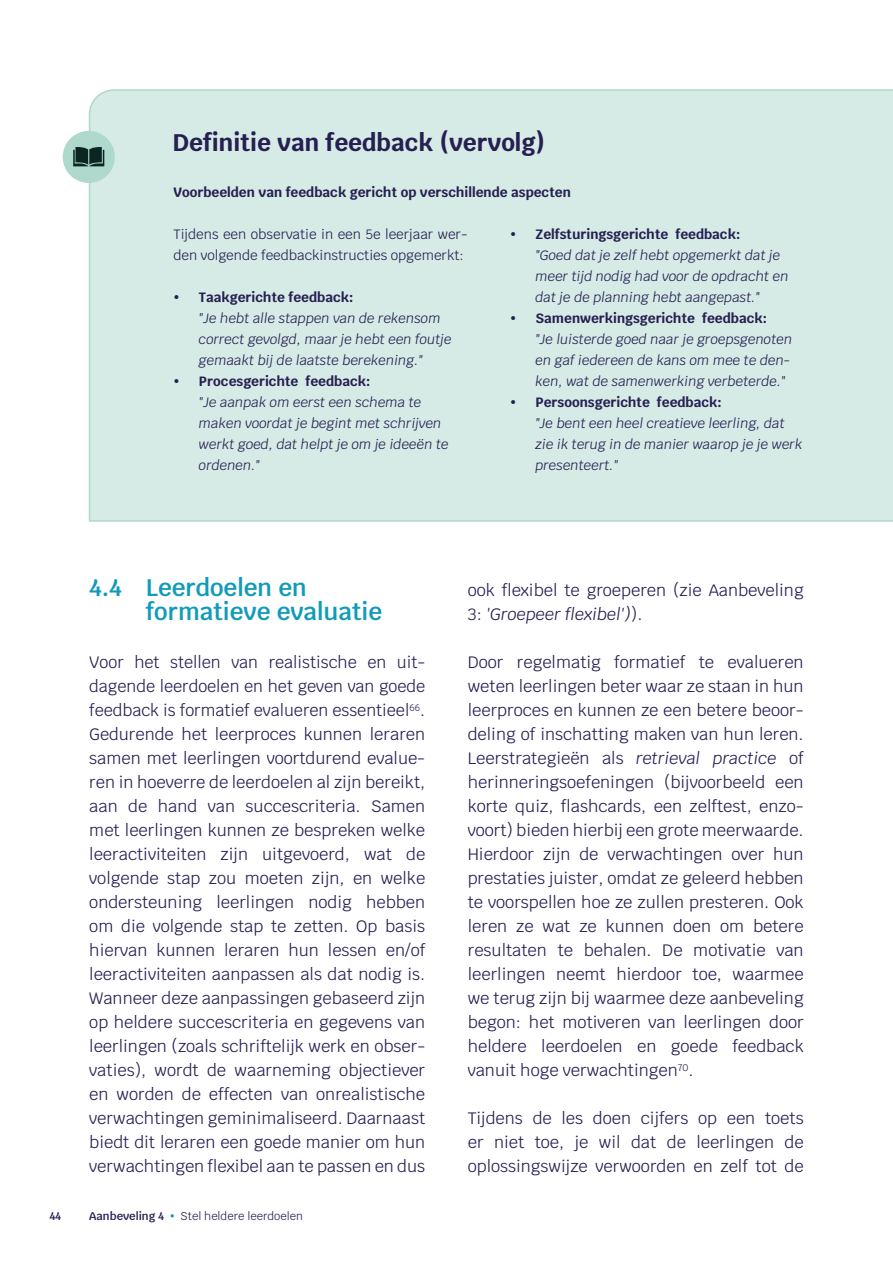
<style>
.page{position:relative;width:893px;height:1263px;background:#fff}
.page>*{position:absolute;margin:0;border:0;box-sizing:border-box;transform-origin:0 0}
.t1{font:600 24px/24px "Krub";color:#119bba}
.t2{font:700 24px "Krub";color:#262052}
.t3{font:16.5px/24px "Krub";color:#262052;text-align:justify}
.t4{font:italic 13.5px/21px "Krub";color:#262052}
.t5{font:700 13.5px "Krub";color:#262052}
.t6{font:13.5px/21px "Krub";color:#262052}
.t7{font:11.25px "Krub";color:#262052}
.t8{font:600 11.25px "Krub";color:#262052}
.s1{font-weight:600}
.s2{color:#119bba}
.s3{font-style:italic}
</style>
<div class="page">
<div style="left:88px;top:89px;width:805px;height:433px;background:#d6ebe6"></div>
<div style="left:63px;top:131px;width:52px;height:52px;background:#aed9cc;border-radius:50%"></div>
<svg style="left:73px;top:147px;width:31px;height:19px"></svg>
<svg style="left:175px;top:295px;width:4px;height:4px"></svg>
<svg style="left:175px;top:379px;width:4px;height:4px"></svg>
<svg style="left:511px;top:232px;width:4px;height:4px"></svg>
<svg style="left:511px;top:316px;width:4px;height:4px"></svg>
<svg style="left:511px;top:400px;width:4px;height:4px"></svg>
<h1 class="t2" style="left:173px;top:129px;width:373px">Definitie van feedback (vervolg)</h1>
<p class="t5" style="left:173px;top:184px;width:399px">Voorbeelden van feedback gericht op verschillende aspecten</p>
<p class="t6" style="left:173px;top:223px;width:296px">Tijdens een observatie in een 5e leerjaar wer&shy;den volgende feedbackinstructies opgemerkt:</p>
<p class="t5" style="left:199px;top:289px;width:156px">Taakgerichte feedback:</p>
<p class="t4" style="left:199px;top:307px;width:254px">"Je hebt alle stappen van de rekensom correct gevolgd, maar je hebt een foutje gemaakt bij de laatste berekening."</p>
<p class="t5" style="left:199px;top:373px;width:173px">Procesgerichte feedback:</p>
<p class="t4" style="left:199px;top:391px;width:251px">"Je aanpak om eerst een schema te maken voordat je begint met schrijven werkt goed, dat helpt je om je ideeën te ordenen."</p>
<p class="t5" style="left:535px;top:226px;width:206px">Zelfsturingsgerichte feedback:</p>
<p class="t4" style="left:535px;top:244px;width:255px">"Goed dat je zelf hebt opgemerkt dat je meer tijd nodig had voor de opdracht en dat je de planning hebt aangepast."</p>
<p class="t5" style="left:535px;top:310px;width:233px">Samenwerkingsgerichte feedback:</p>
<p class="t4" style="left:535px;top:328px;width:258px">"Je luisterde goed naar je groepsgenoten en gaf iedereen de kans om mee te den&shy;ken, wat de samenwerking verbeterde."</p>
<p class="t5" style="left:535px;top:394px;width:188px">Persoonsgerichte feedback:</p>
<p class="t4" style="left:535px;top:412px;width:268px">"Je bent een heel creatieve leerling, dat zie ik terug in de manier waarop je je werk presenteert."</p>
<h1 class="t1" style="left:146px;top:576px;width:238px;text-indent:-56px">4.4 Leerdoelen en formatieve evaluatie</h1>
<p class="t3" style="left:89px;top:650px;width:337px">Voor het stellen van realistische en uit&shy;dagende leerdoelen en het geven van goede feedback is formatief evalueren essentieel<sup>66</sup>.<br>Gedurende het leerproces kunnen leraren samen met leerlingen voortdurend evalue&shy;ren in hoeverre de leerdoelen al zijn bereikt, aan de hand van succescriteria. Samen met leerlingen kunnen ze bespreken welke leeractiviteiten zijn uitgevoerd, wat de volgende stap zou moeten zijn, en welke ondersteuning leerlingen nodig hebben om die volgende stap te zetten. Op basis hiervan kunnen leraren hun lessen en/of leeractiviteiten aanpassen als dat nodig is.<br>Wanneer deze aanpassingen gebaseerd zijn op heldere succescriteria en gegevens van leerlingen (zoals schriftelijk werk en obser&shy;vaties), wordt de waarneming objectiever en worden de effecten van onrealistische verwachtingen geminimaliseerd. Daarnaast biedt dit leraren een goede manier om hun verwachtingen flexibel aan te passen en dus</p>
<p class="t8" style="left:49px;top:1209px;width:13px">44</p>
<p class="t7" style="left:89px;top:1206px;width:215px"><span class="s1">Aanbeveling 4</span> <span class="s2">•</span> Stel heldere leerdoelen</p>
<p class="t3" style="left:468px;top:578px;width:337px">ook flexibel te groeperen (zie Aanbeveling<br>3: <span class="s3">'Groepeer flexibel')</span>).</p>
<p class="t3" style="left:468px;top:650px;width:337px">Door regelmatig formatief te evalueren weten leerlingen beter waar ze staan in hun leerproces en kunnen ze een betere beoor&shy;deling of inschatting maken van hun leren.<br>Leerstrategieën als <span class="s3">retrieval practice</span> of herinneringsoefeningen (bijvoorbeeld een korte quiz, flashcards, een zelftest, enzo&shy;voort) bieden hierbij een grote meerwaarde.<br>Hierdoor zijn de verwachtingen over hun prestaties juister, omdat ze geleerd hebben te voorspellen hoe ze zullen presteren. Ook leren ze wat ze kunnen doen om betere resultaten te behalen. De motivatie van leerlingen neemt hierdoor toe, waarmee we terug zijn bij waarmee deze aanbeveling begon: het motiveren van leerlingen door heldere leerdoelen en goede feedback vanuit hoge verwachtingen<sup>70</sup>.</p>
<p class="t3" style="left:468px;top:1106px;width:337px">Tijdens de les doen cijfers op een toets er niet toe, je wil dat de leerlingen de oplossingswijze verwoorden en zelf tot de</p>
</div>
